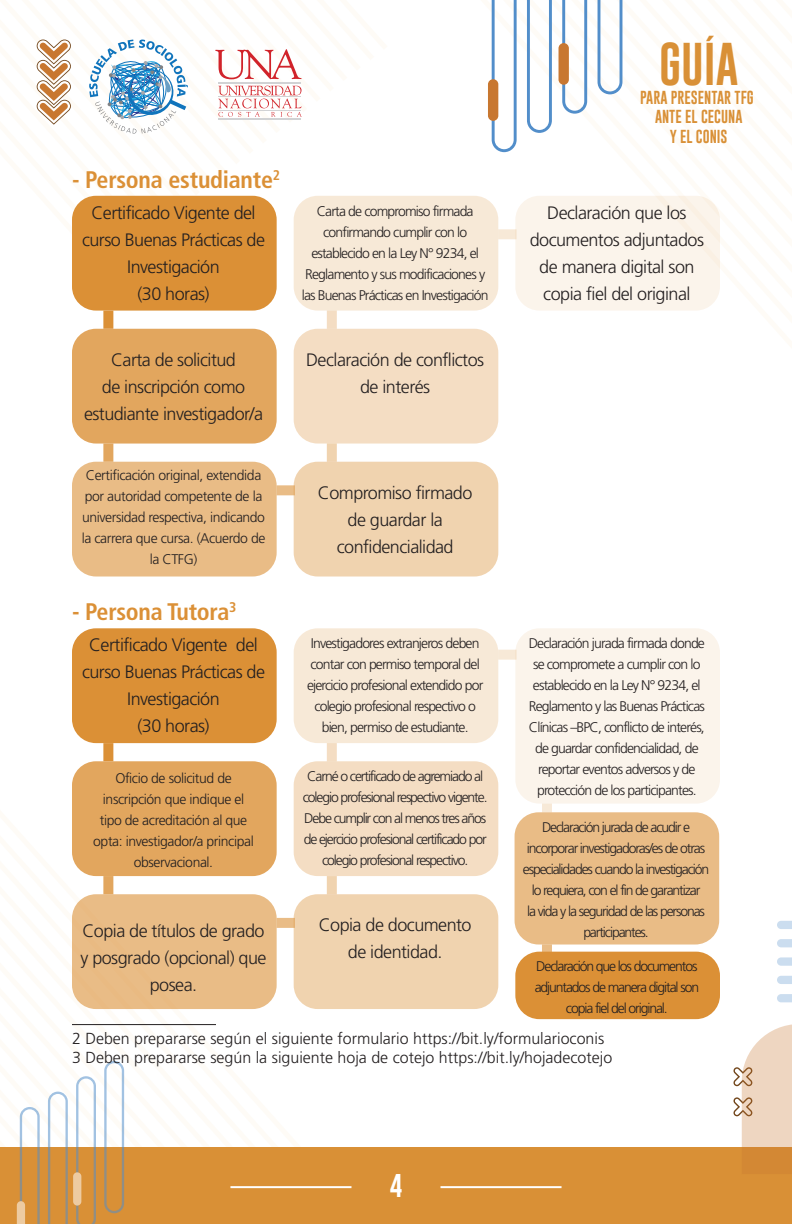
<style>
.page{position:relative;width:792px;height:1224px;background:#fff}
.page>*{position:absolute;margin:0;border:0;box-sizing:border-box;transform-origin:0 0}
.t1{font:44px "Gobold";color:#d99036}
.t2{font:700 condensed 24px "Frutiger";letter-spacing:-.01em;color:#db9036}
.t3{font:24px "Gobold";color:#fff}
.t4{font:300 18px/27px "Frutiger";letter-spacing:-.03em;color:#231f20;text-align:center}
.t5{font:300 16px/19.2px "Frutiger";color:#231f20}
.t6{font:300 14px/21px "Frutiger";letter-spacing:-.06em;color:#231f20;text-align:center}
.t7{font:300 14px/21px "Frutiger";letter-spacing:-.08em;color:#231f20;text-align:center}
.t8{font:300 14px/21px "Frutiger";letter-spacing:-.03em;color:#231f20;text-align:center}
.t9{font:13.8px/19.2px "Gobold";color:#d99036;text-align:center}
</style>
<div class="page">
<svg style="left:373px;top:1px;width:347px;height:418px"></svg>
<svg style="left:492px;top:1px;width:25px;height:151px"></svg>
<svg style="left:527px;top:1px;width:25px;height:132px"></svg>
<svg style="left:562px;top:1px;width:25px;height:113px"></svg>
<svg style="left:598px;top:1px;width:24px;height:93px"></svg>
<div style="left:488px;top:79px;width:10px;height:42px;background:#c87730;border-radius:5px"></div>
<div style="left:559px;top:43px;width:10px;height:42px;background:#c87730;border-radius:5px"></div>
<div style="left:0;top:1147px;width:792px;height:77px;background:#d99036"></div>
<svg style="left:16px;top:912px;width:108px;height:312px"></svg>
<div style="left:73px;top:1172px;width:8px;height:34px;background:#edcba1;border-radius:4px"></div>
<svg style="left:733px;top:1024px;width:59px;height:123px"></svg>
<svg style="left:777px;top:994px;width:15px;height:8px"></svg>
<svg style="left:777px;top:976px;width:15px;height:8px"></svg>
<svg style="left:777px;top:957px;width:15px;height:9px"></svg>
<svg style="left:777px;top:939px;width:15px;height:8px"></svg>
<svg style="left:777px;top:921px;width:15px;height:8px"></svg>
<svg style="left:490px;top:935px;width:14px;height:14px"></svg>
<svg style="left:490px;top:960px;width:14px;height:13px"></svg>
<svg style="left:591px;top:1009px;width:14px;height:14px"></svg>
<svg style="left:566px;top:1009px;width:14px;height:14px"></svg>
<svg style="left:36px;top:1px;width:352px;height:267px"></svg>
<hr style="left:230px;top:1186px;width:121px;height:2px;background:#fff">
<hr style="left:441px;top:1186px;width:121px;height:2px;background:#fff">
<hr style="left:72px;top:1024px;width:144px;height:1px;background:#231f20">
<div style="left:294px;top:761px;width:204px;height:115px;background:#f4ddc3;border-radius:24px"></div>
<div style="left:515px;top:952px;width:205px;height:67px;background:#db9036;border-radius:24px"></div>
<div style="left:72px;top:196px;width:205px;height:115px;background:#db9036;border-radius:24px"></div>
<div style="left:72px;top:628px;width:205px;height:115px;background:#db9036;border-radius:24px"></div>
<div style="left:294px;top:196px;width:204px;height:115px;background:#f7e9d7;border-radius:24px"></div>
<div style="left:294px;top:628px;width:204px;height:115px;background:#f7e9d7;border-radius:24px"></div>
<div style="left:515px;top:196px;width:205px;height:115px;background:#fbf4eb;border-radius:24px"></div>
<div style="left:515px;top:628px;width:205px;height:176px;background:#fbf4eb;border-radius:24px"></div>
<div style="left:72px;top:329px;width:205px;height:115px;background:#e2a65e;border-radius:24px"></div>
<div style="left:72px;top:761px;width:205px;height:115px;background:#e2a65e;border-radius:24px"></div>
<div style="left:294px;top:329px;width:204px;height:115px;background:#f4ddc3;border-radius:24px"></div>
<div style="left:515px;top:812px;width:204px;height:133px;background:#e9bc86;border-radius:24px"></div>
<div style="left:72px;top:462px;width:205px;height:115px;background:#e9bc86;border-radius:24px"></div>
<div style="left:72px;top:894px;width:205px;height:115px;background:#e9bc86;border-radius:24px"></div>
<div style="left:294px;top:462px;width:204px;height:115px;background:#f0d3af;border-radius:24px"></div>
<div style="left:294px;top:894px;width:204px;height:115px;background:#f0d3af;border-radius:24px"></div>
<div style="left:103px;top:311px;width:10px;height:18px;background:#db9036"></div>
<div style="left:103px;top:743px;width:10px;height:18px;background:#db9036"></div>
<div style="left:103px;top:444px;width:10px;height:18px;background:#e2a65e"></div>
<div style="left:103px;top:876px;width:10px;height:18px;background:#e2a65e"></div>
<div style="left:277px;top:485px;width:18px;height:10px;background:#e9bc86"></div>
<div style="left:277px;top:918px;width:18px;height:10px;background:#e9bc86"></div>
<div style="left:498px;top:650px;width:18px;height:10px;background:#f7e9d7"></div>
<div style="left:498px;top:229px;width:18px;height:10px;background:#f7e9d7"></div>
<div style="left:327px;top:444px;width:10px;height:18px;background:#f0d3af"></div>
<div style="left:327px;top:876px;width:10px;height:18px;background:#f0d3af"></div>
<div style="left:327px;top:311px;width:10px;height:18px;background:#f4ddc3"></div>
<div style="left:327px;top:743px;width:10px;height:18px;background:#f4ddc3"></div>
<div style="left:542px;top:804px;width:10px;height:8px;background:#f7e9d7"></div>
<svg style="left:542px;top:945px;width:10px;height:7px"></svg>
<h2 class="t2" style="left:72px;top:166px;width:210px">- Persona estudiante<sup>2</sup></h2>
<p class="t4" style="left:82px;top:199px;width:185px">Certificado Vigente del curso Buenas Prácticas de<br>Investigación<br>(30 horas)</p>
<p class="t4" style="left:84px;top:346px;width:181px">Carta de solicitud<br>de inscripción como estudiante investigador/a</p>
<p class="t8" style="left:82px;top:465px;width:185px">Certificación original, extendida por autoridad competente de la universidad respectiva, indicando la carrera que cursa. (Acuerdo de la CTFG)</p>
<h2 class="t2" style="left:72px;top:598px;width:166px">- Persona Tutora<sup>3</sup></h2>
<p class="t4" style="left:82px;top:632px;width:185px">Certificado Vigente del curso Buenas Prácticas de<br>Investigación<br>(30 horas)</p>
<p class="t8" style="left:93px;top:768px;width:162px">Oficio de solicitud de inscripción que indique el tipo de acreditación al que opta: investigador/a principal observacional.</p>
<p class="t4" style="left:80px;top:918px;width:188px">Copia de títulos de grado y posgrado (opcional) que posea.</p>
<p class="t6" style="left:302px;top:200px;width:188px">Carta de compromiso firmada confirmando cumplir con lo establecido en la Ley N° 9234, el<br>Reglamento y sus modificaciones y las Buenas Prácticas en Investigación</p>
<p class="t4" style="left:306px;top:346px;width:180px">Declaración de conflictos de interés</p>
<p class="t4" style="left:318px;top:479px;width:156px">Compromiso firmado de guardar la confidencialidad</p>
<p class="t6" style="left:307px;top:633px;width:178px">Investigadores extranjeros deben contar con permiso temporal del ejercicio profesional extendido por colegio profesional respectivo o bien, permiso de estudiante.</p>
<p class="t7" style="left:303px;top:766px;width:186px">Carné o certificado de agremiado al colegio profesional respectivo vigente.<br>Debe cumplir con al menos tres años de ejercicio profesional certificado por colegio profesional respectivo.</p>
<p class="t4" style="left:319px;top:912px;width:154px">Copia de documento de identidad.</p>
<h1 class="t1" style="left:659px;top:35px;width:81px">GUÍA</h1>
<p class="t9" style="left:640px;top:88px;width:115px">PARA PRESENTAR TFG<br>ANTE EL CECUNA<br>Y EL CONIS</p>
<p class="t4" style="left:530px;top:199px;width:176px">Declaración que los documentos adjuntados de manera digital son copia fiel del original</p>
<p class="t6" style="left:529px;top:633px;width:178px">Declaración jurada firmada donde se compromete a cumplir con lo establecido en la Ley N° 9234, el Reglamento y las Buenas Prácticas Clínicas –BPC, conflicto de interés, de guardar confidencialidad, de reportar eventos adversos y de protección de los participantes.</p>
<p class="t7" style="left:523px;top:817px;width:188px">Declaración jurada de acudir e incorporar investigadoras/es de otras especialidades cuando la investigación lo requiera, con el fin de garantizar<br>la vida y la seguridad de las personas participantes.</p>
<p class="t7" style="left:535px;top:956px;width:166px">Declaración que los documentos adjuntados de manera digital son copia fiel del original.</p>
<p class="t5" style="left:72px;top:1029px;width:542px">2 Deben prepararse según el siguiente formulario https://bit.ly/formularioconis<br>3 Deben prepararse según la siguiente hoja de cotejo https://bit.ly/hojadecotejo</p>
<h2 class="t3" style="left:390px;top:1170px;width:14px">4</h2>
</div>
